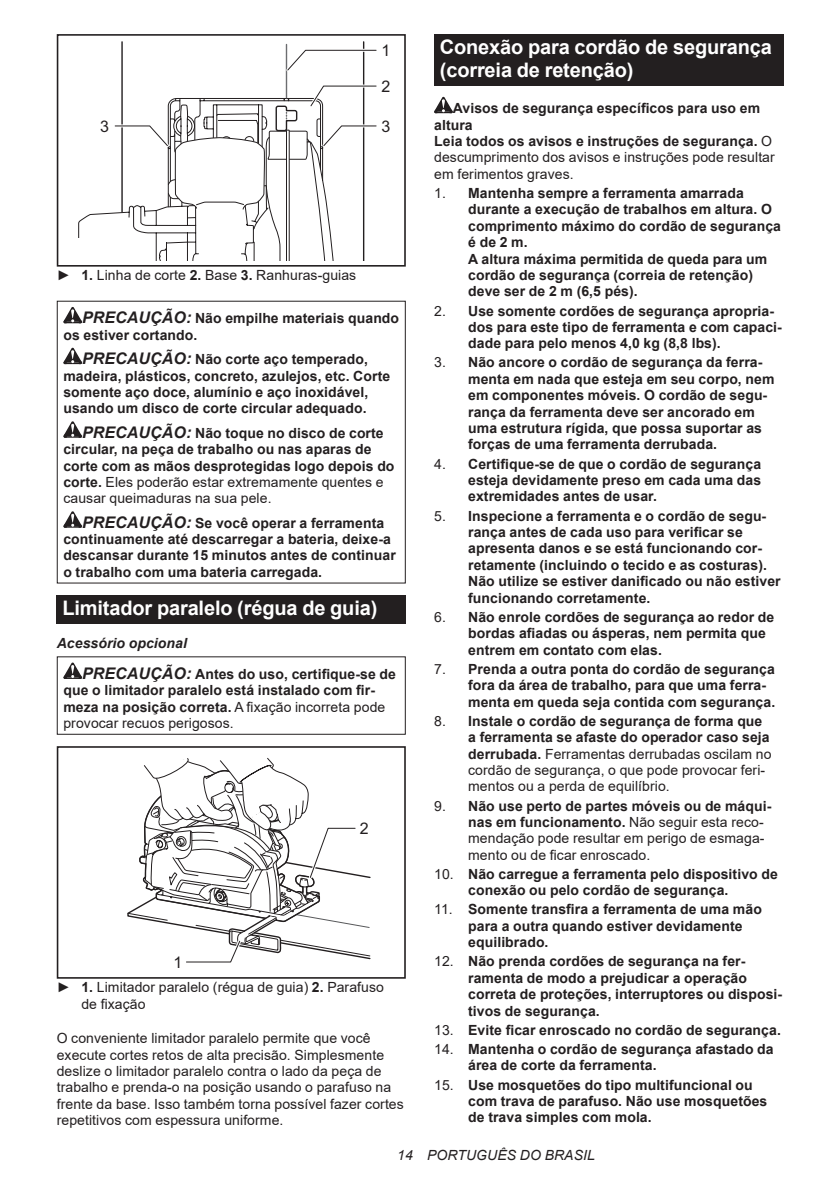
<style>
.page{position:relative;width:840px;height:1191px;background:#fff}
.page>*{position:absolute;margin:0;border:0;box-sizing:border-box;transform-origin:0 0}
.t1{font:700 20px/23.4px "Arial";letter-spacing:-.01em;color:#fff}
.t2{font:16px "Arial";color:#231f20}
.t3{font:700 14px/16.4px "Arial";letter-spacing:.005em;color:#231f20}
.t4{font:14px/16.4px "Arial";letter-spacing:.005em;color:#231f20}
.t5{font:italic 14px "Arial";letter-spacing:.005em;color:#231f20}
.s1{font-weight:700}
.s2{font-style:italic;font-size:16px}
.s3{font-weight:400}
.s4{font-style:italic}
</style>
<div class="page">
<hr style="left:363px;top:42px;width:1px;height:219px;background:#231f20">
<hr style="left:121px;top:42px;width:2px;height:170px;background:#231f20">
<hr style="left:285px;top:44px;width:2px;height:54px;background:#6c6d70">
<div style="left:57px;top:34px;width:348px;height:233px;border:2px solid #231f20"></div>
<svg style="left:285px;top:47px;width:92px;height:27px"></svg>
<svg style="left:78px;top:83px;width:299px;height:178px"></svg>
<svg style="left:63px;top:307px;width:19px;height:16px"></svg>
<svg style="left:63px;top:348px;width:19px;height:16px"></svg>
<svg style="left:63px;top:421px;width:19px;height:17px"></svg>
<svg style="left:63px;top:511px;width:19px;height:17px"></svg>
<div style="left:57px;top:595px;width:348px;height:28px;background:#231f20"></div>
<svg style="left:63px;top:662px;width:19px;height:17px"></svg>
<div style="left:57px;top:746px;width:348px;height:232px;border:2px solid #231f20"></div>
<svg style="left:127px;top:758px;width:244px;height:205px"></svg>
<div style="left:434px;top:34px;width:348px;height:52px;background:#231f20"></div>
<svg style="left:434px;top:97px;width:18px;height:16px"></svg>
<p class="t2" style="left:381px;top:40px;width:10px">1</p>
<p class="t2" style="left:381px;top:76px;width:10px">2</p>
<p class="t2" style="left:100px;top:116px;width:10px">3</p>
<p class="t2" style="left:381px;top:116px;width:10px">3</p>
<p class="t4" style="left:57px;top:267px;width:301px">► <span class="s1">1.</span> Linha de corte <span class="s1">2.</span> Base <span class="s1">3.</span> Ranhuras-guias</p>
<p class="t3" style="left:63px;top:310px;width:337px;text-indent:19px"><span class="s2">PRECAUÇÃO:</span> Não empilhe materiais quando os estiver cortando.</p>
<p class="t3" style="left:63px;top:351px;width:328px;text-indent:19px"><span class="s2">PRECAUÇÃO:</span> Não corte aço temperado, madeira, plásticos, concreto, azulejos, etc. Corte somente aço doce, alumínio e aço inoxidável, usando um disco de corte circular adequado.</p>
<p class="t3" style="left:63px;top:425px;width:332px;text-indent:19px"><span class="s2">PRECAUÇÃO:</span> Não toque no disco de corte circular, na peça de trabalho ou nas aparas de corte com as mãos desprotegidas logo depois do corte. <span class="s3">Eles poderão estar extremamente quentes e causar queimaduras na sua pele.</span></p>
<p class="t3" style="left:63px;top:515px;width:334px;text-indent:19px"><span class="s2">PRECAUÇÃO:</span> Se você operar a ferramenta continuamente até descarregar a bateria, deixe-a descansar durante 15 minutos antes de continuar o trabalho com uma bateria carregada.</p>
<h1 class="t1" style="left:62px;top:596px;width:316px">Limitador paralelo (régua de guia)</h1>
<p class="t3" style="left:82px;top:628px;width:315px;line-height:30.6px;text-indent:-25px"><span class="s4">Acessório opcional<br></span><span class="s2">PRECAUÇÃO:</span> Antes do uso, certifique-se de</p>
<p class="t3" style="left:63px;top:682px;width:323px">que o limitador paralelo está instalado com fir&shy;meza na posição correta. <span class="s3">A fixação incorreta pode provocar recuos perigosos.</span></p>
<p class="t2" style="left:173px;top:951px;width:10px">1</p>
<p class="t2" style="left:360px;top:817px;width:10px">2</p>
<p class="t4" style="left:81px;top:979px;width:304px;text-indent:-25px">► <span class="s1">1.</span> Limitador paralelo (régua de guia) <span class="s1">2.</span> Parafuso de fixação</p>
<p class="t4" style="left:57px;top:1030px;width:348px">O conveniente limitador paralelo permite que você execute cortes retos de alta precisão. Simplesmente deslize o limitador paralelo contra o lado da peça de trabalho e prenda-o na posição usando o parafuso na frente da base. Isso também torna possível fazer cortes repetitivos com espessura uniforme.</p>
<h1 class="t1" style="left:439px;top:36px;width:333px">Conexão para cordão de segurança (correia de retenção)</h1>
<p class="t3" style="left:434px;top:100px;width:342px;text-indent:19px">Avisos de segurança específicos para uso em altura<br>Leia todos os avisos e instruções de segurança. <span class="s3">O descumprimento dos avisos e instruções pode resultar em ferimentos graves.</span></p>
<p class="t3" style="left:468px;top:185px;width:314px;text-indent:-34px"><span class="s3">1.</span> Mantenha sempre a ferramenta amarrada durante a execução de trabalhos em altura. O comprimento máximo do cordão de segurança é de 2 m.<br>A altura máxima permitida de queda para um cordão de segurança (correia de retenção) deve ser de 2 m (6,5 pés).</p>
<p class="t3" style="left:468px;top:302px;width:315px;text-indent:-34px"><span class="s3">2.</span> Use somente cordões de segurança apropria&shy;dos para este tipo de ferramenta e com capaci&shy;dade para pelo menos 4,0 kg (8,8 lbs).</p>
<p class="t3" style="left:468px;top:354px;width:307px;text-indent:-34px"><span class="s3">3.</span> Não ancore o cordão de segurança da ferra&shy;menta em nada que esteja em seu corpo, nem em componentes móveis. O cordão de segu&shy;rança da ferramenta deve ser ancorado em uma estrutura rígida, que possa suportar as forças de uma ferramenta derrubada.</p>
<p class="t3" style="left:468px;top:456px;width:294px;text-align:justify;text-indent:-34px"><span class="s3">4.</span> Certifique-se de que o cordão de segurança esteja devidamente preso em cada uma das extremidades antes de usar.</p>
<p class="t3" style="left:468px;top:507px;width:314px;text-indent:-34px"><span class="s3">5.</span> Inspecione a ferramenta e o cordão de segu&shy;rança antes de cada uso para verificar se apresenta danos e se está funcionando cor&shy;retamente (incluindo o tecido e as costuras).<br>Não utilize se estiver danificado ou não estiver funcionando corretamente.</p>
<p class="t3" style="left:468px;top:609px;width:307px;text-indent:-34px"><span class="s3">6.</span> Não enrole cordões de segurança ao redor de bordas afiadas ou ásperas, nem permita que entrem em contato com elas.</p>
<p class="t3" style="left:468px;top:661px;width:308px;text-indent:-34px"><span class="s3">7.</span> Prenda a outra ponta do cordão de segurança fora da área de trabalho, para que uma ferra&shy;menta em queda seja contida com segurança.</p>
<p class="t4" style="left:468px;top:712px;width:305px;text-indent:-34px">8. <span class="s1">Instale o cordão de segurança de forma que a ferramenta se afaste do operador caso seja derrubada.</span> Ferramentas derrubadas oscilam no cordão de segurança, o que pode provocar feri&shy;mentos ou a perda de equilíbrio.</p>
<p class="t4" style="left:468px;top:797px;width:304px;text-indent:-34px">9. <span class="s1">Não use perto de partes móveis ou de máqui&shy;nas em funcionamento.</span> Não seguir esta reco&shy;mendação pode resultar em perigo de esmaga&shy;mento ou de ficar enroscado.</p>
<p class="t3" style="left:468px;top:866px;width:311px;text-indent:-34px"><span class="s3">10.</span> Não carregue a ferramenta pelo dispositivo de conexão ou pelo cordão de segurança.</p>
<p class="t3" style="left:468px;top:901px;width:295px;text-indent:-34px"><span class="s3">11.</span> Somente transfira a ferramenta de uma mão para a outra quando estiver devidamente equilibrado.</p>
<p class="t3" style="left:468px;top:953px;width:315px;text-indent:-34px"><span class="s3">12.</span> Não prenda cordões de segurança na fer&shy;ramenta de modo a prejudicar a operação correta de proteções, interruptores ou disposi&shy;tivos de segurança.</p>
<p class="t3" style="left:434px;top:1022px;width:348px"><span class="s3">13.</span> Evite ficar enroscado no cordão de segurança.</p>
<p class="t3" style="left:468px;top:1041px;width:307px;text-indent:-34px"><span class="s3">14.</span> Mantenha o cordão de segurança afastado da área de corte da ferramenta.</p>
<p class="t3" style="left:468px;top:1076px;width:300px;text-indent:-34px"><span class="s3">15.</span> Use mosquetões do tipo multifuncional ou com trava de parafuso. Não use mosquetões de trava simples com mola.</p>
<p class="t5" style="left:397px;top:1146px;width:199px">14 PORTUGUÊS DO BRASIL</p>
</div>
